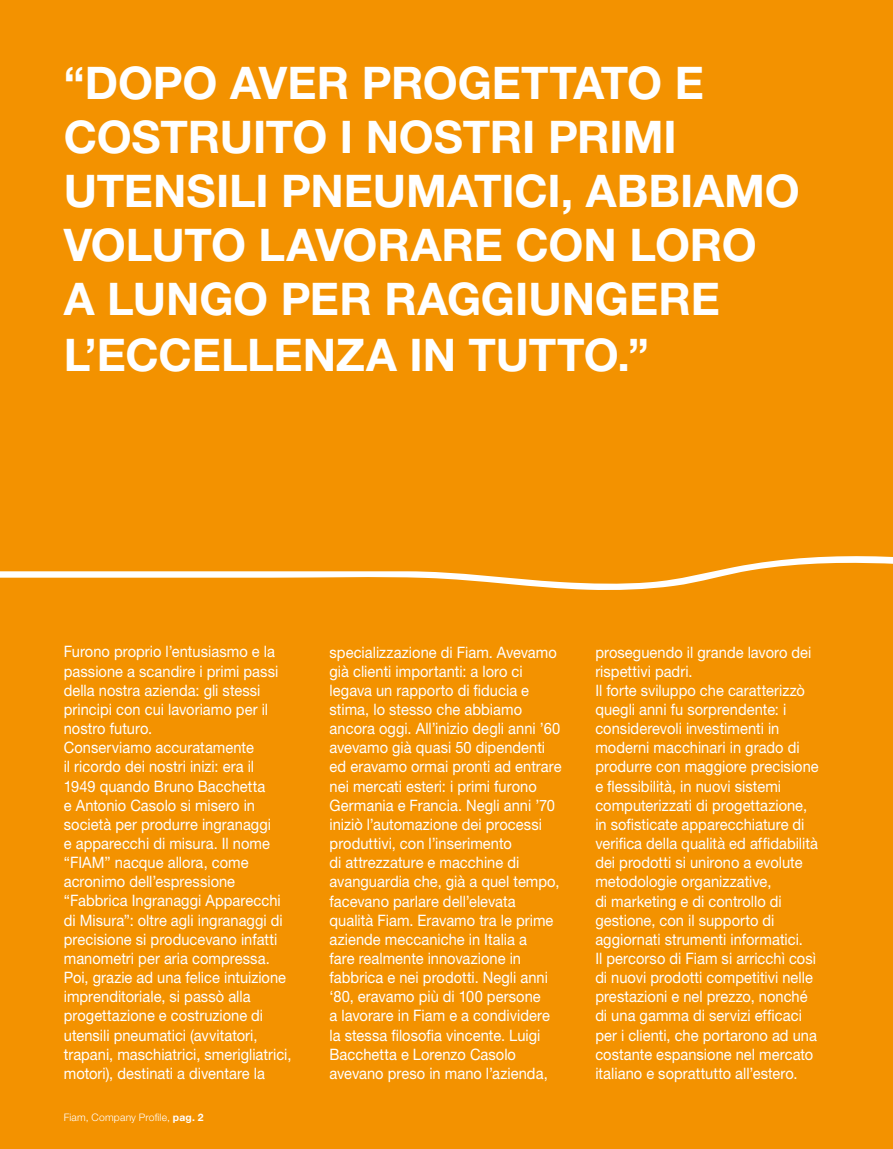
<style>
.page{position:relative;width:893px;height:1149px;background:#fff}
.page>*{position:absolute;margin:0;border:0;box-sizing:border-box;transform-origin:0 0}
.t1{font:700 45px/54.3px "Helvetica Neue LT";letter-spacing:-.005em;color:#fff}
.t2{font:15.75px/19.2px "Helvetica Neue LT";letter-spacing:.005em;color:#fff;scale:.93 1}
.t3{font:300 10.35px "Helvetica Neue LT";letter-spacing:.02em;color:#fff}
.s1{font-weight:700}
</style>
<div class="page">
<div style="left:0;top:0;width:893px;height:1148px;background:#f39200"></div>
<svg style="left:0;top:556px;width:893px;height:34px"></svg>
<h1 class="t1" style="left:64px;top:55px;width:730px">“DO PO AVER PROGETTATO E<br>COSTRUITO I NOSTRI PRIMI<br>UTENSILI PNEUMATICI, ABBIAMO<br>VO LUTO LAVO RARE CO N LO RO<br>A LUNGO PER RAGGIUNGERE<br>L’ECCELLENZA IN TUTTO.”</h1>
<p class="t2" style="left:64px;top:642px;width:246px">Furono proprio l’entusiasmo e la passione a scandire i primi passi della nostra azienda: gli stessi principi con cui lavoriamo per il nostro futuro.<br>Conserviamo accuratamente<br>il ricordo dei nostri inizi: era il<br>1949 quando Bruno Bacchetta<br>e Antonio Casolo si misero in società per produrre ingranaggi<br>e apparecchi di misura. Il nome “FIAM” nacque allora, come acronimo dell’espressione “Fabbrica Ingranaggi Apparecchi di Misura”: oltre agli ingranaggi di precisione si producevano infatti manometri per aria compressa.<br>Poi, grazie ad una felice intuizione imprenditoriale, si passò alla progettazione e costruzione di utensili pneumatici (avvitatori, trapani, maschiatrici, smerigliatrici, motori), destinati a diventare la</p>
<p class="t2" style="left:330px;top:642px;width:251px">specializzazione di Fiam. Avevamo già clienti importanti: a loro ci legava un rapporto di fiducia e stima, lo stesso che abbiamo ancora oggi. All’inizio degli anni ’60 avevamo già quasi 50 dipendenti ed eravamo ormai pronti ad entrare nei mercati esteri: i primi furono<br>Germania e Francia. Negli anni ’70 iniziò l’automazione dei processi produttivi, con l’inserimento<br>di attrezzature e macchine di avanguardia che, già a quel tempo, facevano parlare dell’elevata qualità Fiam. Eravamo tra le prime aziende meccaniche in Italia a<br>fare realmente innovazione in fabbrica e nei prodotti. Negli anni ‘80, eravamo più di 100 persone<br>a lavorare in Fiam e a condividere la stessa filosofia vincente. Luigi<br>Bacchetta e Lorenzo Casolo avevano preso in mano l’azienda,</p>
<p class="t2" style="left:595px;top:642px;width:242px">proseguendo il grande lavoro dei rispettivi padri.<br>Il forte sviluppo che caratterizzò quegli anni fu sorprendente: i considerevoli investimenti in moderni macchinari in grado di produrre con maggiore precisione e flessibilità, in nuovi sistemi computerizzati di progettazione, in sofisticate apparecchiature di verifica della qualità ed affidabilità dei prodotti si unirono a evolute metodologie organizzative,<br>di marketing e di controllo di gestione, con il supporto di aggiornati strumenti informatici.<br>Il percorso di Fiam si arricchì così di nuovi prodotti competitivi nelle prestazioni e nel prezzo, nonché di una gamma di servizi efficaci per i clienti, che portarono ad una costante espansione nel mercato italiano e soprattutto all’estero.</p>
<p class="t3" style="left:64px;top:1110px;width:141px">Fiam, Company Profile, <span class="s1">PAG. 2</span></p>
</div>
